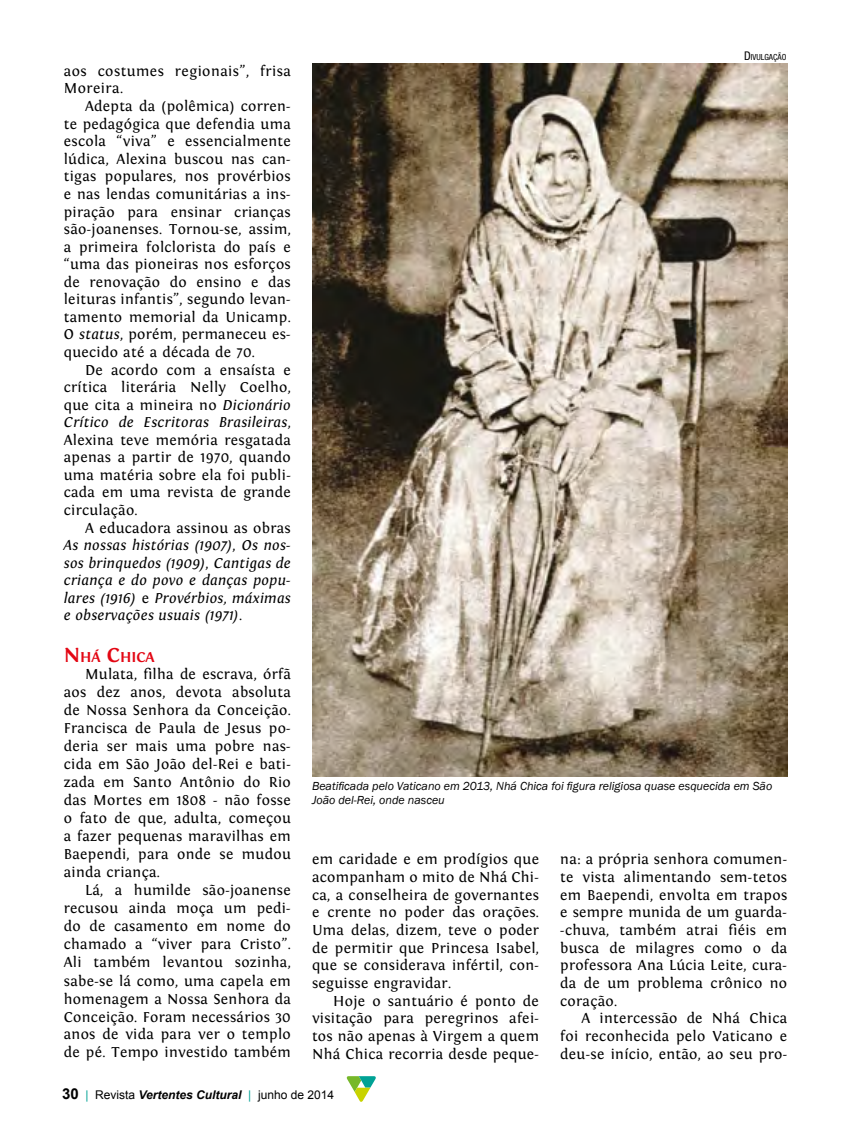
<style>
.page{position:relative;width:851px;height:1127px;background:#fff}
.page>*{position:absolute;margin:0;border:0;box-sizing:border-box;transform-origin:0 0}
.t1{font:15px/17.5px "Fontin";letter-spacing:.02em;color:#000;text-align:justify}
.t2{font:italic 15px/17.5px "Fontin";letter-spacing:.02em;color:#000;text-align:justify}
.t3{font:700 14.7px "Fontin";color:#e30613}
.t4{font:italic 12px/13.8px "Franklin Gothic";color:#000}
.t5{font:12px "Arial";color:#000}
.t6{font:condensed 8.4px "Helvetica Neue LT Pro";color:#000}
.s1{font-style:italic}
.s2{font-style:normal}
.s3{font-size:21px}
.s4{font-size:12px}
.s5{font-weight:700;font-size:15px}
.s6{color:#00a295}
.s7{font-weight:700;font-style:italic}
</style>
<div class="page">
<svg style="left:346px;top:1076px;width:30px;height:26px"></svg>
<img style="left:312px;top:64px;width:475px;height:713px">
<p class="t1" style="left:64px;top:62px;width:228px">aos costumes regionais”, frisa<br>Moreira.</p>
<p class="t1" style="left:64px;top:98px;width:228px;text-indent:21px">Adepta da (polêmica) corren&shy;te pedagógica que defendia uma escola “viva” e essencialmente lúdica, Alexina buscou nas can&shy;tigas populares, nos provérbios e nas lendas comunitárias a ins&shy;piração para ensinar crianças são-joanenses. Tornou-se, assim, a primeira folclorista do país e “uma das pioneiras nos esforços de renovação do ensino e das leituras infantis”, segundo levan&shy;tamento memorial da Unicamp.<br>O <span class="s1">status</span>, porém, permaneceu es&shy;quecido até a década de 70.</p>
<p class="t1" style="left:64px;top:361px;width:228px;text-indent:21px">De acordo com a ensaísta e crítica literária Nelly Coelho, que cita a mineira no <span class="s1">Dicionário Crítico de Escritoras Brasileiras</span>, Alexina teve memória resgatada apenas a partir de 1970, quando uma matéria sobre ela foi publi&shy;cada em uma revista de grande circulação.</p>
<p class="t2" style="left:64px;top:519px;width:228px;text-indent:21px"><span class="s2">A educadora assinou as obras </span>As nossas histórias (1907)<span class="s2">,</span> Os nos&shy;sos brinquedos (1909)<span class="s2">,</span> Cantigas de criança e do povo e danças popu&shy;lares (1916) <span class="s2">e</span> Provérbios, máximas e observações usuais (1971)<span class="s2">.</span></p>
<p class="t3" style="left:64px;top:649px;width:92px"><span class="s3">N</span> há <span class="s3">C</span>hica</p>
<p class="t1" style="left:64px;top:666px;width:228px;line-height:18px;text-indent:21px">Mulata, filha de escrava, órfã aos dez anos, devota absoluta de Nossa Senhora da Conceição.<br>Francisca de Paula de Jesus po&shy;deria ser mais uma pobre nas&shy;cida em São João del-Rei e bati&shy;zada em Santo Antônio do Rio das Mortes em 1808 - não fosse o fato de que, adulta, começou a fazer pequenas maravilhas em Baependi, para onde se mudou ainda criança.</p>
<p class="t1" style="left:64px;top:882px;width:228px;line-height:18px;text-indent:21px">Lá, a humilde são-joanense recusou ainda moça um pedi&shy;do de casamento em nome do chamado a “viver para Cristo”.<br>Ali também levantou sozinha, sabe-se lá como, uma capela em homenagem a Nossa Senhora da Conceição. Foram necessários 30 anos de vida para ver o templo de pé. Tempo investido também</p>
<p class="t6" style="left:744px;top:52px;width:44px"><span class="s4">D</span> IVULGAÇÃO</p>
<p class="t4" style="left:312px;top:779px;width:461px">Beatificada pelo Vaticano em 2013, Nhá Chica foi figura religiosa quase esquecida em São<br>João del-Rei, onde nasceu</p>
<p class="t1" style="left:312px;top:851px;width:228px">em caridade e em prodígios que acompanham o mito de Nhá Chi&shy;ca, a conselheira de governantes e crente no poder das orações.<br>Uma delas, dizem, teve o poder de permitir que Princesa Isabel, que se considerava infértil, con&shy;seguisse engravidar.</p>
<p class="t1" style="left:312px;top:992px;width:228px;text-indent:21px">Hoje o santuário é ponto de visitação para peregrinos afei&shy;tos não apenas à Virgem a quem Nhá Chica recorria desde peque-</p>
<p class="t1" style="left:560px;top:851px;width:228px">na: a própria senhora comumen&shy;te vista alimentando sem-tetos em Baependi, envolta em trapos e sempre munida de um guarda--chuva, também atrai fiéis em busca de milagres como o da professora Ana Lúcia Leite, cura&shy;da de um problema crônico no coração.</p>
<p class="t1" style="left:560px;top:1010px;width:228px;text-indent:21px">A intercessão de Nhá Chica foi reconhecida pelo Vaticano e deu-se início, então, ao seu pro-</p>
<p class="t5" style="left:62px;top:1087px;width:273px"><span class="s5">30</span> <span class="s6">|</span> Revista <span class="s7">Vertentes Cultural</span> <span class="s6">|</span> junho de 2014</p>
</div>
